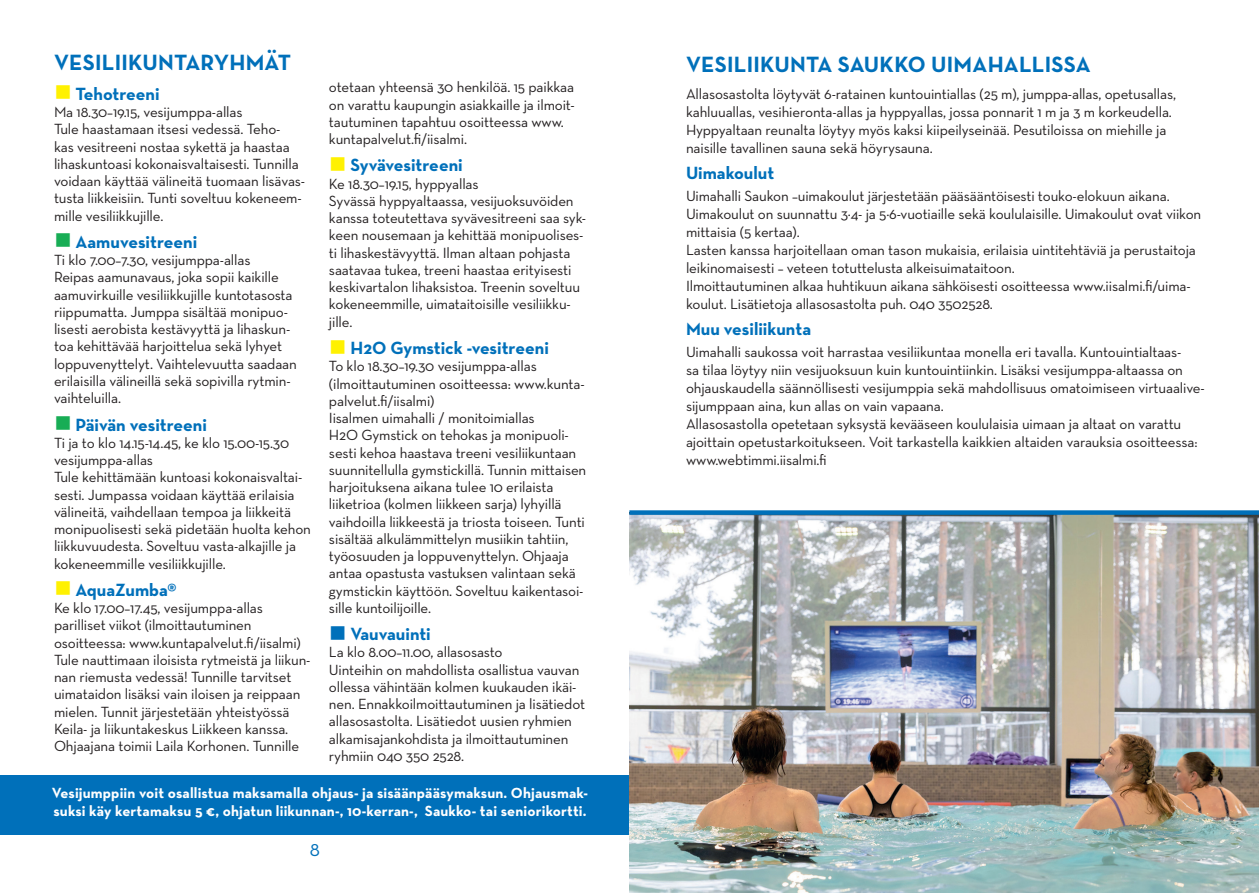
<style>
.page{position:relative;width:1259px;height:893px;background:#fff}
.page>*{position:absolute;margin:0;border:0;box-sizing:border-box;transform-origin:0 0}
.t1{font:700 22.5px "Neutra Text";letter-spacing:.01em;color:#0070ba}
.t2{font:19.5px "Neutra Text";color:#0070ba}
.t3{font:700 18px "Neutra Text";color:#0070ba}
.t4{font:15px/17.2px "Neutra Text";letter-spacing:-.01em;color:#231f20}
.t5{font:700 15px/18px "Neutra Text";letter-spacing:.01em;color:#fff}
</style>
<div class="page">
<div style="left:0;top:775px;width:630px;height:60px;background:#0070ba"></div>
<img style="left:629px;top:515px;width:630px;height:378px">
<div style="left:629px;top:510px;width:630px;height:5px;background:#0070ba"></div>
<h1 class="t1" style="left:54px;top:48px;width:238px">VESILIIKUNTARYHMÄT</h1>
<h1 class="t1" style="left:686px;top:51px;width:406px">VESILIIKUNTA SAUKKO UIMAHALLISSA</h1>
<p class="t4" style="left:686px;top:84px;width:491px;line-height:18px">Allasosastolta löytyvät 6-ratainen kuntouintiallas (25 m), jumppa-allas, opetusallas, kahluuallas, vesihieronta-allas ja hyppyallas, jossa ponnarit 1 m ja 3 m korkeudella.<br>Hyppyaltaan reunalta löytyy myös kaksi kiipeilyseinää. Pesutiloissa on miehille ja naisille tavallinen sauna sekä höyrysauna.</p>
<p class="t3" style="left:686px;top:161px;width:90px">Uimakoulut</p>
<p class="t4" style="left:686px;top:186px;width:517px;line-height:18px">Uimahalli Saukon –uimakoulut järjestetään pääsääntöisesti touko-elokuun aikana.<br>Uimakoulut on suunnattu 3−4- ja 5−6-vuotiaille sekä koululaisille. Uimakoulut ovat viikon mittaisia (5 kertaa).<br>Lasten kanssa harjoitellaan oman tason mukaisia, erilaisia uintitehtäviä ja perustaitoja leikinomaisesti – veteen totuttelusta alkeisuimataitoon.<br>Ilmoittautuminen alkaa huhtikuun aikana sähköisesti osoitteessa www.iisalmi.fi/uima&shy;koulut. Lisätietoja allasosastolta puh. 040 3502528.</p>
<p class="t3" style="left:686px;top:317px;width:127px">Muu vesiliikunta</p>
<p class="t4" style="left:686px;top:343px;width:520px;line-height:18px">Uimahalli saukossa voit harrastaa vesiliikuntaa monella eri tavalla. Kuntouintialtaas-<br>sa tilaa löytyy niin vesijuoksuun kuin kuntouintiinkin. Lisäksi vesijumppa-altaassa on ohjauskaudella säännöllisesti vesijumppia sekä mahdollisuus omatoimiseen virtuaalive&shy;sijumppaan aina, kun allas on vain vapaana.<br>Allasosastolla opetetaan syksystä kevääseen koululaisia uimaan ja altaat on varattu ajoittain opetustarkoitukseen. Voit tarkastella kaikkien altaiden varauksia osoitteessa: www.webtimmi.iisalmi.fi</p>
<p class="t4" style="left:329px;top:78px;width:247px">otetaan yhteensä 30 henkilöä. 15 paikkaa on varattu kaupungin asiakkaille ja ilmoit&shy;tautuminen tapahtuu osoitteessa www. kuntapalvelut.fi/iisalmi.</p>
<p class="t3" style="left:350px;top:154px;width:114px">Syvävesitreeni</p>
<p class="t4" style="left:329px;top:175px;width:259px">Ke 18.30–19.15, hyppyallas<br>Syvässä hyppyaltaassa, vesijuoksuvöiden kanssa toteutettava syvävesitreeni saa syk&shy;keen nousemaan ja kehittää monipuolises&shy;ti lihaskestävyyttä. Ilman altaan pohjasta saatavaa tukea, treeni haastaa erityisesti keskivartalon lihaksistoa. Treenin soveltuu kokeneemmille, uimataitoisille vesiliikku&shy;jille.</p>
<p class="t3" style="left:350px;top:337px;width:200px">H2O Gymstick -vesitreeni</p>
<p class="t4" style="left:329px;top:357px;width:259px">To klo 18.30–19.30 vesijumppa-allas (ilmoittautuminen osoitteessa: www.kunta&shy;palvelut.fi/iisalmi)<br>Iisalmen uimahalli / monitoimiallas<br>H2O Gymstick on tehokas ja monipuoli&shy;sesti kehoa haastava treeni vesiliikuntaan suunnitellulla gymstickillä. Tunnin mittaisen harjoituksena aikana tulee 10 erilaista liiketrioa (kolmen liikkeen sarja) lyhyillä vaihdoilla liikkeestä ja triosta toiseen. Tunti sisältää alkulämmittelyn musiikin tahtiin, työosuuden ja loppuvenyttelyn. Ohjaaja antaa opastusta vastuksen valintaan sekä gymstickin käyttöön. Soveltuu kaikentasoi&shy;sille kuntoilijoille.</p>
<p class="t3" style="left:350px;top:623px;width:82px">Vauvauinti</p>
<p class="t4" style="left:329px;top:643px;width:258px">La klo 8.00–11.00, allasosasto<br>Uinteihin on mahdollista osallistua vauvan ollessa vähintään kolmen kuukauden ikäi&shy;nen. Ennakkoilmoittautuminen ja lisätiedot allasosastolta. Lisätiedot uusien ryhmien alkamisajankohdista ja ilmoittautuminen ryhmiin 040 350 2528.</p>
<p class="t5" style="left:52px;top:784px;width:537px">Vesijumppiin voit osallistua maksamalla ohjaus- ja sisäänpääsymaksun. Ohjausmak&shy;suksi käy kertamaksu 5 €, ohjatun liikunnan-, 10-kerran-, Saukko- tai seniorikortti.</p>
<p class="t3" style="left:76px;top:82px;width:86px">Tehotreeni</p>
<p class="t4" style="left:54px;top:103px;width:253px">Ma 18.30–19.15, vesijumppa-allas<br>Tule haastamaan itsesi vedessä. Teho-<br>kas vesitreeni nostaa sykettä ja haastaa lihaskuntoasi kokonaisvaltaisesti. Tunnilla voidaan käyttää välineitä tuomaan lisävas&shy;tusta liikkeisiin. Tunti soveltuu kokeneem&shy;mille vesiliikkujille.</p>
<p class="t3" style="left:76px;top:231px;width:123px">Aamuvesitreeni</p>
<p class="t4" style="left:54px;top:251px;width:244px">Ti klo 7.00–7.30, vesijumppa-allas<br>Reipas aamunavaus, joka sopii kaikille aamuvirkuille vesiliikkujille kuntotasosta riippumatta. Jumppa sisältää monipuo&shy;lisesti aerobista kestävyyttä ja lihaskun&shy;toa kehittävää harjoittelua sekä lyhyet loppuvenyttelyt. Vaihtelevuutta saadaan erilaisilla välineillä sekä sopivilla rytmin&shy;vaihteluilla.</p>
<p class="t3" style="left:76px;top:413px;width:133px">Päivän vesitreeni</p>
<p class="t4" style="left:54px;top:434px;width:258px">Ti ja to klo 14.15-14.45, ke klo 15.00-15.30 vesijumppa-allas<br>Tule kehittämään kuntoasi kokonaisvaltai&shy;sesti. Jumpassa voidaan käyttää erilaisia välineitä, vaihdellaan tempoa ja liikkeitä monipuolisesti sekä pidetään huolta kehon liikkuvuudesta. Soveltuu vasta-alkajille ja kokeneemmille vesiliikkujille.</p>
<p class="t3" style="left:76px;top:578px;width:103px">AquaZumba®</p>
<p class="t4" style="left:54px;top:599px;width:258px">Ke klo 17.00–17.45, vesijumppa-allas parilliset viikot (ilmoittautuminen osoitteessa: www.kuntapalvelut.fi/iisalmi)<br>Tule nauttimaan iloisista rytmeistä ja liikun&shy;nan riemusta vedessä! Tunnille tarvitset uimataidon lisäksi vain iloisen ja reippaan mielen. Tunnit järjestetään yhteistyössä Keila- ja liikuntakeskus Liikkeen kanssa.<br>Ohjaajana toimii Laila Korhonen. Tunnille</p>
<h2 class="t2" style="left:310px;top:837px;width:12px">8</h2>
</div>
